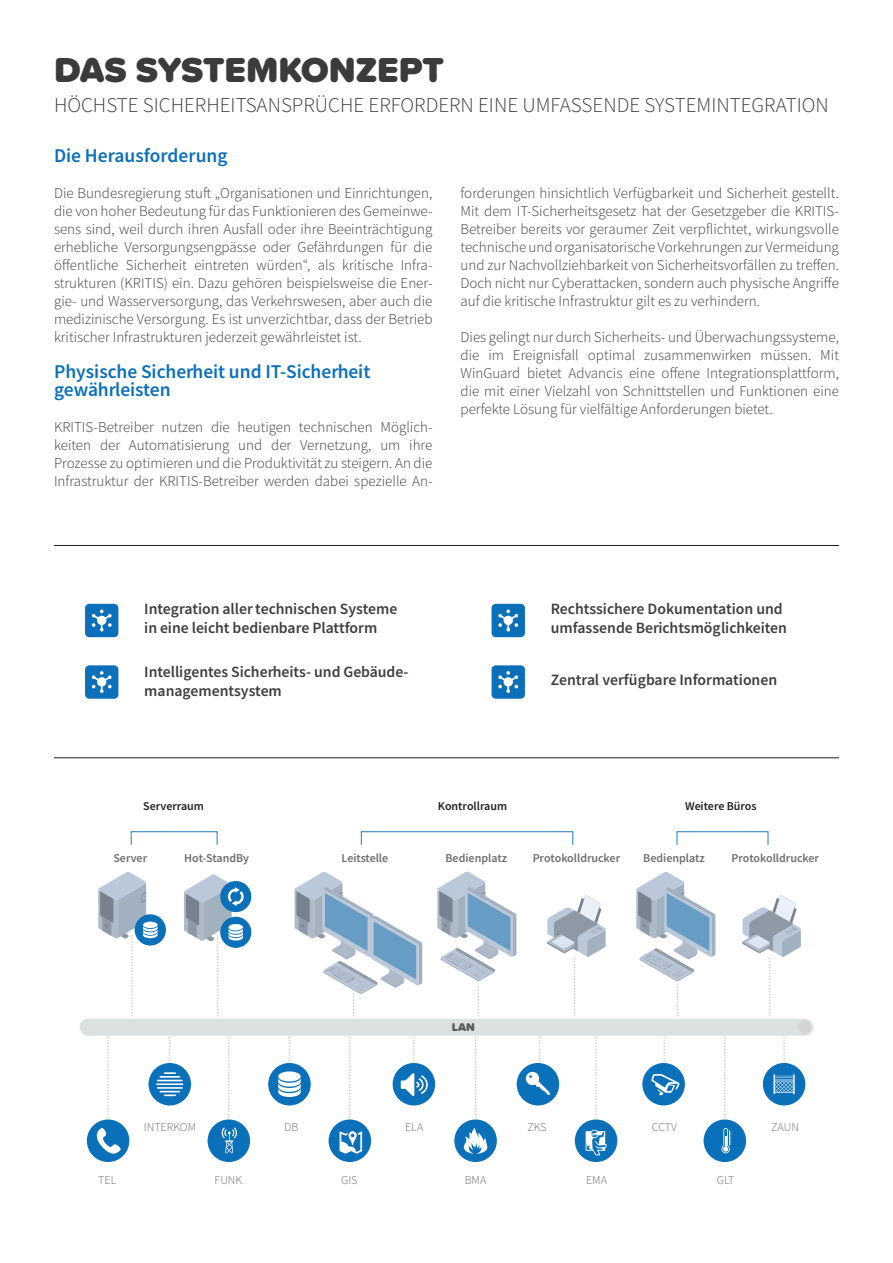
<style>
.page{position:relative;width:893px;height:1263px;background:#fff}
.page>*{position:absolute;margin:0;border:0;box-sizing:border-box;transform-origin:0 0}
.t1{font:900 36px "Proxima Soft";color:#393b3d}
.t2{font:21px "Source Sans Variable";color:#3e3e3f}
.Fließtext{font:19.5px/18px "Source Sans Variable";color:#0b6fb9}
.Bulletpoints{font:15.75px/18.9px "Source Sans Variable";color:#3e3e3f}
.Fließtext-2{font:15px/18px "Source Sans Variable";color:#3e3e3f;text-align:justify}
.t3{font:12px "Source Sans Variable";color:#6c6d70}
.t4{font:12px "Source Sans Variable";color:#231f20}
.t5{font:900 11.7px "Proxima Soft";color:#5b5b5b}
</style>
<div class="page">
<hr style="left:54px;top:757px;width:785px;height:1px;background:#231f20">
<div style="left:85px;top:604px;width:33px;height:33px;background:#0b6fb9;border-radius:4px"></div>
<div style="left:85px;top:665px;width:33px;height:34px;background:#0b6fb9;border-radius:4px"></div>
<div style="left:492px;top:604px;width:33px;height:33px;background:#0b6fb9;border-radius:4px"></div>
<div style="left:492px;top:665px;width:33px;height:34px;background:#0b6fb9;border-radius:4px"></div>
<hr style="left:54px;top:545px;width:785px;height:1px;background:#231f20">
<svg style="left:92px;top:609px;width:20px;height:22px"></svg>
<svg style="left:92px;top:671px;width:20px;height:22px"></svg>
<svg style="left:498px;top:609px;width:20px;height:22px"></svg>
<svg style="left:498px;top:671px;width:20px;height:22px"></svg>
<div style="left:80px;top:1019px;width:733px;height:17px;background:#dbe0e1;border-radius:8px"></div>
<div style="left:798px;top:1021px;width:13px;height:13px;background:#d2d4d3;border-radius:50%"></div>
<svg style="left:294px;top:872px;width:128px;height:144px"></svg>
<svg style="left:636px;top:872px;width:79px;height:144px"></svg>
<div style="left:135px;top:914px;width:31px;height:31px;background:#0a70b9;border-radius:50%"></div>
<svg style="left:98px;top:872px;width:60px;height:144px"></svg>
<div style="left:220px;top:917px;width:31px;height:31px;background:#0a70b9;border-radius:50%"></div>
<div style="left:220px;top:881px;width:31px;height:31px;background:#0a70b9;border-radius:50%"></div>
<svg style="left:742px;top:895px;width:59px;height:121px"></svg>
<svg style="left:547px;top:895px;width:59px;height:121px"></svg>
<svg style="left:437px;top:871px;width:79px;height:145px"></svg>
<svg style="left:184px;top:874px;width:60px;height:142px"></svg>
<div style="left:361px;top:831px;width:212px;height:14px;border:1px solid #227abf"></div>
<div style="left:131px;top:831px;width:86px;height:14px;border:1px solid #227abf"></div>
<div style="left:677px;top:831px;width:91px;height:14px;border:1px solid #227abf"></div>
<svg style="left:107px;top:1037px;width:2px;height:81px"></svg>
<svg style="left:475px;top:1037px;width:1px;height:81px"></svg>
<svg style="left:169px;top:1037px;width:1px;height:25px"></svg>
<svg style="left:228px;top:1037px;width:2px;height:81px"></svg>
<svg style="left:289px;top:1037px;width:1px;height:25px"></svg>
<svg style="left:349px;top:1036px;width:1px;height:82px"></svg>
<svg style="left:413px;top:1037px;width:2px;height:25px"></svg>
<svg style="left:539px;top:1037px;width:1px;height:25px"></svg>
<svg style="left:663px;top:1037px;width:2px;height:25px"></svg>
<svg style="left:783px;top:1037px;width:2px;height:25px"></svg>
<svg style="left:724px;top:1037px;width:1px;height:81px"></svg>
<svg style="left:595px;top:1036px;width:2px;height:82px"></svg>
<div style="left:87px;top:1119px;width:42px;height:43px;background:#0a70b9;border-radius:50%"></div>
<svg style="left:96px;top:1128px;width:25px;height:25px"></svg>
<div style="left:575px;top:1119px;width:42px;height:43px;background:#0a70b9;border-radius:50%"></div>
<svg style="left:586px;top:1130px;width:20px;height:25px"></svg>
<div style="left:208px;top:1119px;width:42px;height:43px;background:#0a70b9;border-radius:50%"></div>
<svg style="left:222px;top:1127px;width:15px;height:26px"></svg>
<div style="left:454px;top:1119px;width:43px;height:43px;background:#0a70b9;border-radius:50%"></div>
<svg style="left:463px;top:1128px;width:25px;height:26px"></svg>
<div style="left:329px;top:1119px;width:42px;height:43px;background:#0a70b9;border-radius:50%"></div>
<svg style="left:340px;top:1131px;width:22px;height:23px"></svg>
<div style="left:704px;top:1119px;width:42px;height:43px;background:#0a70b9;border-radius:50%"></div>
<svg style="left:721px;top:1128px;width:10px;height:25px"></svg>
<div style="left:763px;top:1063px;width:42px;height:42px;background:#0a70b9;border-radius:50%"></div>
<svg style="left:773px;top:1074px;width:22px;height:20px"></svg>
<div style="left:642px;top:1063px;width:43px;height:42px;background:#0a70b9;border-radius:50%"></div>
<svg style="left:651px;top:1074px;width:28px;height:21px"></svg>
<div style="left:517px;top:1063px;width:42px;height:42px;background:#0a70b9;border-radius:50%"></div>
<svg style="left:525px;top:1071px;width:25px;height:24px"></svg>
<svg style="left:148px;top:1063px;width:43px;height:42px"></svg>
<svg style="left:164px;top:1068px;width:12px;height:6px"></svg>
<hr style="left:159px;top:1076px;width:21px;height:2px;background:#fff">
<svg style="left:157px;top:1080px;width:26px;height:1px"></svg>
<hr style="left:156px;top:1083px;width:27px;height:2px;background:#fff">
<hr style="left:157px;top:1087px;width:26px;height:2px;background:#fff">
<svg style="left:159px;top:1091px;width:21px;height:5px"></svg>
<div style="left:393px;top:1063px;width:42px;height:42px;background:#0a70b9;border-radius:50%"></div>
<div style="left:401px;top:1080px;width:9px;height:9px;background:#fff"></div>
<svg style="left:405px;top:1068px;width:23px;height:28px"></svg>
<div style="left:268px;top:1063px;width:43px;height:42px;background:#0a70b9;border-radius:50%"></div>
<div style="left:278px;top:1071px;width:23px;height:10px;background:#fff;border-radius:50%"></div>
<svg style="left:278px;top:1078px;width:23px;height:19px"></svg>
<p class="t1" style="left:54px;top:43px;width:391px">DAS SYSTEMKONZEPT</p>
<p class="t2" style="left:54px;top:93px;width:776px">HÖCHSTE SICHERHEITSANSPRÜCHE ERFORDERN EINE UMFASSENDE SYSTEMINTEGRATION</p>
<p class="Fließtext" style="left:54px;top:147px;width:175px">Die Herausforderung</p>
<p class="Fließtext-2" style="left:54px;top:184px;width:380px">Die Bundesregierung stuft „Organisationen und Einrichtungen, die von hoher Bedeutung für das Funktionieren des Gemeinwe&shy;sens sind, weil durch ihren Ausfall oder ihre Beeinträchtigung erhebliche Versorgungsengpässe oder Gefährdungen für die öffentliche Sicherheit eintreten würden“, als kritische Infra&shy;strukturen (KRITIS) ein. Dazu gehören beispielsweise die Ener&shy;gie- und Wasserversorgung, das Verkehrswesen, aber auch die medizinische Versorgung. Es ist unverzichtbar, dass der Betrieb kritischer Infrastrukturen jederzeit gewährleistet ist.</p>
<p class="Fließtext" style="left:54px;top:363px;width:318px">Physische Sicherheit und IT-Sicherheit gewährleisten</p>
<p class="Fließtext-2" style="left:54px;top:418px;width:380px">KRITIS-Betreiber nutzen die heutigen technischen Möglich&shy;keiten der Automatisierung und der Vernetzung, um ihre Prozesse zu optimieren und die Produktivität zu steigern. An die Infrastruktur der KRITIS-Betreiber werden dabei spezielle An-</p>
<p class="Fließtext-2" style="left:460px;top:184px;width:380px">forderungen hinsichtlich Verfügbarkeit und Sicherheit gestellt.<br>Mit dem IT-Sicherheitsgesetz hat der Gesetzgeber die KRITIS-Betreiber bereits vor geraumer Zeit verpflichtet, wirkungsvolle technische und organisatorische Vorkehrungen zur Vermeidung und zur Nachvollziehbarkeit von Sicherheitsvorfällen zu treffen.<br>Doch nicht nur Cyberattacken, sondern auch physische Angriffe auf die kritische Infrastruktur gilt es zu verhindern.</p>
<p class="Fließtext-2" style="left:460px;top:328px;width:380px">Dies gelingt nur durch Sicherheits- und Überwachungssysteme,</p>
<p class="Fließtext-2" style="left:460px;top:346px;width:380px">die im Ereignisfall optimal zusammenwirken müssen. Mit WinGuard bietet Advancis eine offene Integrationsplattform, die mit einer Vielzahl von Schnittstellen und Funktionen eine perfekte Lösung für vielfältige Anforderungen bietet.</p>
<p class="Bulletpoints" style="left:144px;top:599px;width:255px">Integration aller technischen Systeme</p>
<p class="Bulletpoints" style="left:144px;top:618px;width:235px">in eine leicht bedienbare Plattform</p>
<p class="Bulletpoints" style="left:144px;top:663px;width:266px">Intelligentes Sicherheits- und Gebäude&shy;managementsystem</p>
<p class="Bulletpoints" style="left:551px;top:599px;width:234px">Rechtssichere Dokumentation und</p>
<p class="Bulletpoints" style="left:551px;top:618px;width:238px">umfassende Berichtsmöglichkeiten</p>
<p class="Bulletpoints" style="left:551px;top:670px;width:228px">Zentral verfügbare Informationen</p>
<p class="t4" style="left:143px;top:798px;width:62px">Serverraum</p>
<p class="t4" style="left:438px;top:798px;width:71px">Kontrollraum</p>
<p class="t4" style="left:685px;top:798px;width:73px">Weitere Büros</p>
<p class="t3" style="left:113px;top:850px;width:35px">Server</p>
<p class="t3" style="left:184px;top:850px;width:66px">Hot-StandBy</p>
<p class="t3" style="left:342px;top:850px;width:48px">Leitstelle</p>
<p class="t3" style="left:445px;top:850px;width:63px">Bedienplatz</p>
<p class="t3" style="left:533px;top:850px;width:89px">Protokolldrucker</p>
<p class="t3" style="left:643px;top:850px;width:63px">Bedienplatz</p>
<p class="t3" style="left:731px;top:850px;width:89px">Protokolldrucker</p>
<p class="t5" style="left:452px;top:1018px;width:25px">LAN</p>
<p class="t3" style="left:144px;top:1119px;width:54px">INTERKOM</p>
<p class="t3" style="left:284px;top:1119px;width:16px">DB</p>
<p class="t3" style="left:405px;top:1120px;width:20px">ELA</p>
<p class="t3" style="left:527px;top:1120px;width:21px">ZKS</p>
<p class="t3" style="left:652px;top:1120px;width:27px">CCTV</p>
<p class="t3" style="left:771px;top:1120px;width:29px">ZAUN</p>
<p class="t3" style="left:98px;top:1173px;width:20px">TEL</p>
<p class="t3" style="left:215px;top:1173px;width:29px">FUNK</p>
<p class="t3" style="left:341px;top:1173px;width:18px">GIS</p>
<p class="t3" style="left:465px;top:1173px;width:23px">BMA</p>
<p class="t3" style="left:586px;top:1173px;width:22px">EMA</p>
<p class="t3" style="left:717px;top:1173px;width:19px">GLT</p>
</div>
